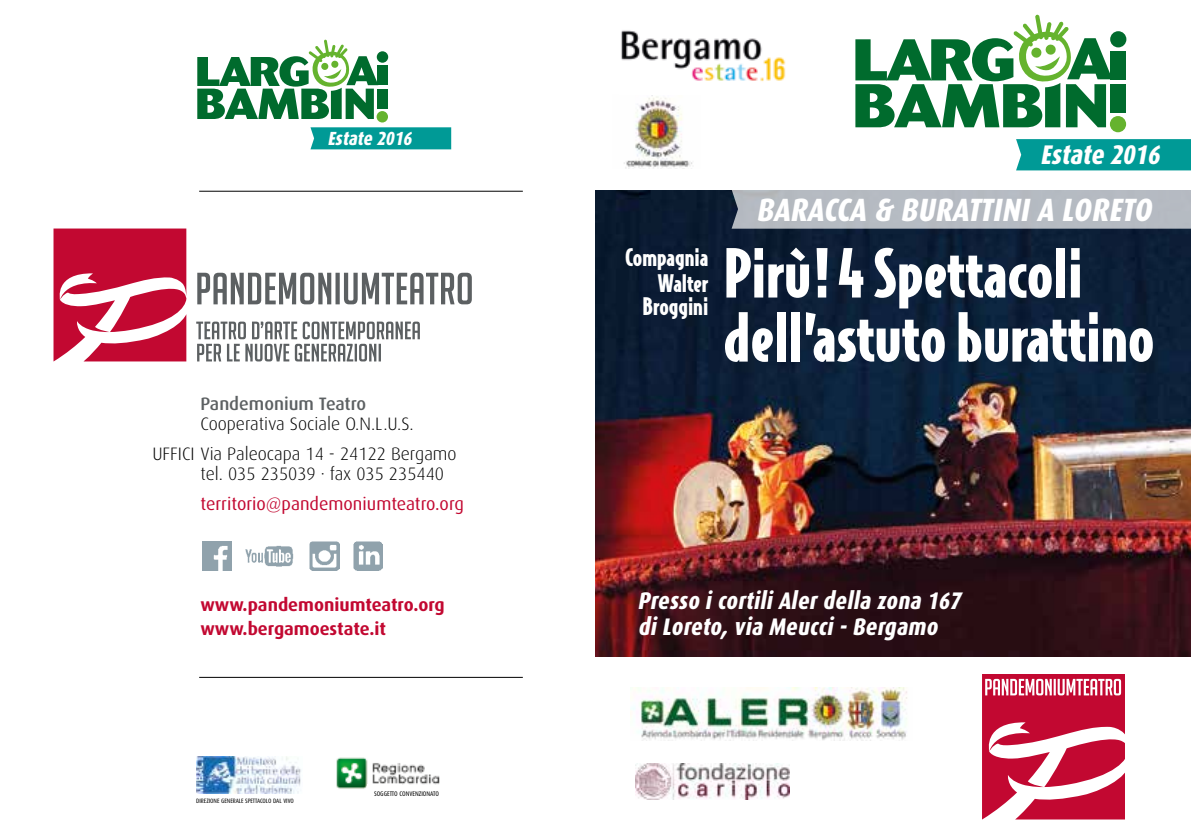
<style>
.page{position:relative;width:1191px;height:840px;background:#fff}
.page>*{position:absolute;margin:0;border:0;box-sizing:border-box;transform-origin:0 0}
.t1{font:900 64px/64px "Bodega Sans";color:#fff}
.t2{font:italic 800 32.2px "Dax Condensed";color:#fff}
.t3{font:italic 800 27px "Dax Condensed";color:#fff}
.t4{font:italic 800 24px/26px "Dax Condensed";color:#fff}
.t5{font:900 23px/26px "Bodega Sans";color:#fff;text-align:right}
.t6{font:italic 800 19px "Dax Condensed";color:#fff}
.t7{font:300 18px/30px "Dax";color:#000;text-align:center}
.t8{font:700 18px/24px "Dax";color:#c20831}
.t9{font:18px "Dax";color:#c20831}
.t10{font:500 18px "Dax";color:#5c6062}
.t11{font:6.6px "Dax Condensed";color:#000}
.t12{font:6.2px "Dax Condensed";color:#000}
</style>
<div class="page">
<img style="left:595px;top:191px;width:596px;height:464px">
<svg style="left:196px;top:321px;width:224px;height:40px"></svg>
<svg style="left:197px;top:272px;width:275px;height:32px"></svg>
<svg style="left:53px;top:228px;width:133px;height:133px"></svg>
<img style="left:202px;top:541px;width:29px;height:29px">
<img style="left:310px;top:541px;width:29px;height:29px">
<img style="left:353px;top:541px;width:30px;height:29px">
<img style="left:336px;top:757px;width:104px;height:32px">
<div style="left:368px;top:784px;width:34px;height:11px;background:#fff"></div>
<img style="left:196px;top:756px;width:105px;height:37px">
<hr style="left:199px;top:191px;width:324px;height:1px;background:#000">
<hr style="left:199px;top:676px;width:324px;height:1px;background:#000">
<img style="left:245px;top:545px;width:49px;height:22px">
<div style="left:310px;top:127px;width:141px;height:22px;background:#009a96"></div>
<div style="left:377px;top:65px;width:11px;height:20px;background:#006b2d"></div>
<div style="left:377px;top:89px;width:11px;height:19px;background:#006b2d"></div>
<div style="left:377px;top:51px;width:11px;height:12px;background:#006b2d;border-radius:50%"></div>
<div style="left:376px;top:111px;width:12px;height:11px;background:#65b32e;border-radius:50%"></div>
<svg style="left:197px;top:40px;width:181px;height:79px"></svg>
<div style="left:731px;top:190px;width:460px;height:38px;background:#b5bac2"></div>
<img style="left:624px;top:95px;width:68px;height:73px">
<img style="left:621px;top:30px;width:165px;height:52px">
<div style="left:1016px;top:139px;width:175px;height:31px;background:#009a96"></div>
<div style="left:1110px;top:51px;width:16px;height:28px;background:#006b2d"></div>
<div style="left:1110px;top:84px;width:15px;height:28px;background:#006b2d"></div>
<div style="left:1110px;top:31px;width:16px;height:16px;background:#006b2d;border-radius:50%"></div>
<div style="left:1109px;top:116px;width:17px;height:16px;background:#65b32e;border-radius:50%"></div>
<svg style="left:855px;top:15px;width:257px;height:112px"></svg>
<img style="left:636px;top:763px;width:153px;height:36px">
<svg style="left:982px;top:674px;width:142px;height:145px"></svg>
<img style="left:631px;top:687px;width:276px;height:52px">
<p class="t6" style="left:327px;top:128px;width:89px">Estate 2016</p>
<p class="t10" style="left:200px;top:393px;width:167px">Pandemonium Teatro</p>
<p class="t7" style="left:152px;top:408px;width:306px">Cooperativa Sociale O.N.L.U.S.<br>UFFICI Via Paleocapa 14 - 24122 Bergamo</p>
<p class="t7" style="left:200px;top:458px;width:245px">tel. 035 235039 · fax 035 235440</p>
<p class="t9" style="left:200px;top:493px;width:265px">territorio@pandemoniumteatro.org</p>
<p class="t8" style="left:200px;top:592px;width:246px">www.pandemoniumteatro.org www.bergamoestate.it</p>
<p class="t12" style="left:196px;top:797px;width:99px">DIREZIONE GENERALE SPETTACOLO DAL VIVO</p>
<p class="t11" style="left:374px;top:790px;width:67px">SOGGETTO CONVENZIONATO</p>
<h3 class="t3" style="left:1040px;top:140px;width:126px">Estate 2016</h3>
<p class="t5" style="left:625px;top:243px;width:85px">Compagnia<br>Walter</p>
<p class="t5" style="left:642px;top:292px;width:67px">Broggini</p>
<h2 class="t2" style="left:756px;top:191px;width:403px">BARACCA &amp; BURATTINIA LORETO</h2>
<h1 class="t1" style="left:723px;top:238px;width:432px">Pirù! 4 Spettacoli dell’astuto burattino</h1>
<h3 class="t4" style="left:637px;top:587px;width:329px">Presso icortiliAlerdella zona 167 diLoreto, via Meucci-Bergamo</h3>
</div>
